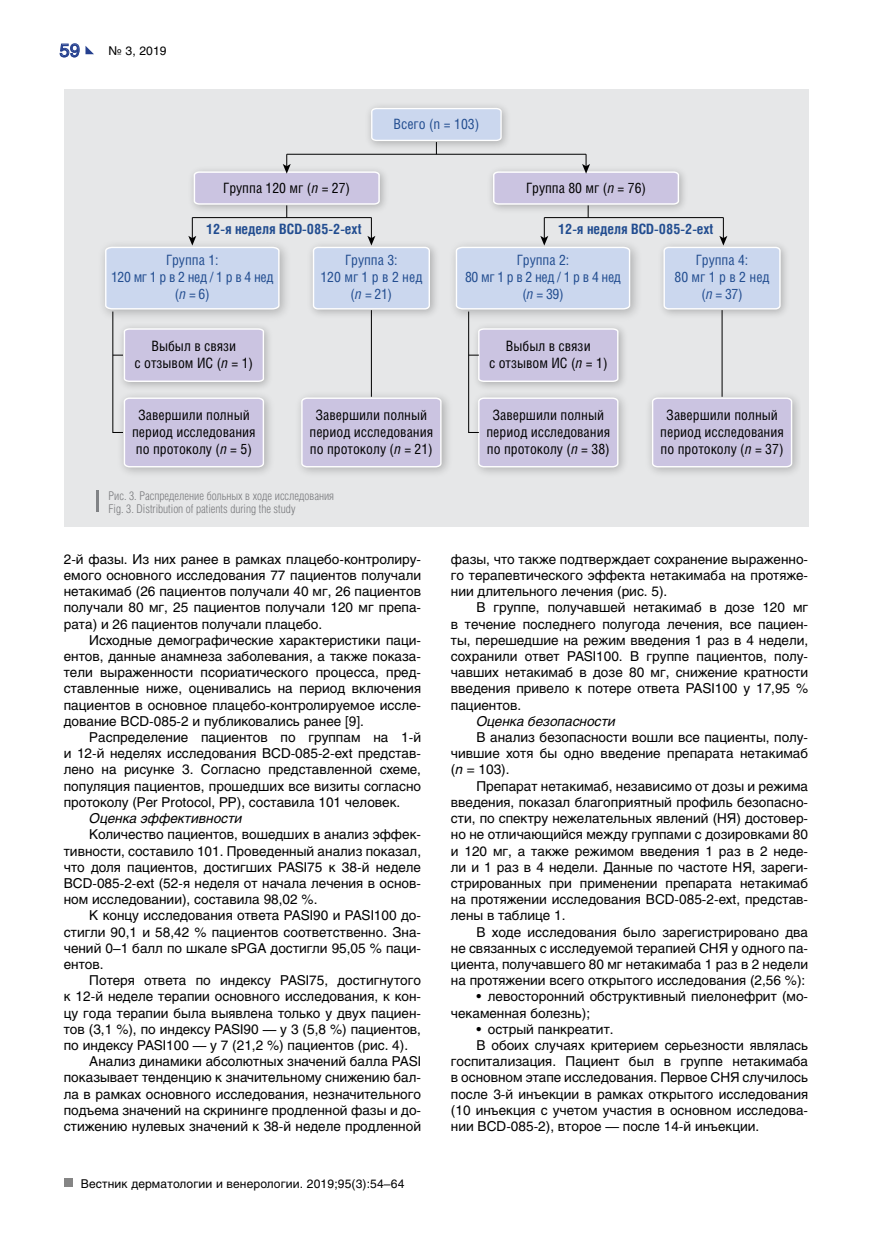
<style>
.page{position:relative;width:872px;height:1234px;background:#fff}
.page>*{position:absolute;margin:0;border:0;box-sizing:border-box;transform-origin:0 0}
.t1{font:18px "Helios C";color:#25408f}
.t2{font:14.25px/17.1px "Helios Cond C";color:#000;text-align:center}
.t3{font:14.25px/17.1px "Helios Cond C";letter-spacing:-.025em;color:#224d90;text-align:center}
.t4{font:14.25px/17.1px "Helios Cond C";color:#224d90;text-align:center}
.t5{font:700 14.25px "Helios Cond C";color:#224d90}
.t6{font:13.5px/16.2px "Helios C";color:#000;text-align:justify}
.t7{font:italic 13.5px "Helios C";color:#000}
.t8{font:12px/13.5px "Helios Cond Light C";color:#797a7d}
.t9{font:12px "Helios C";letter-spacing:.01em;color:#000}
.s1{font-style:italic}
</style>
<div class="page">
<div style="left:64px;top:1178px;width:8px;height:8px;background:#858585"></div>
<svg style="left:59px;top:43px;width:35px;height:15px"></svg>
<div style="left:64px;top:89px;width:744px;height:437px;background:#e6e7e8"></div>
<svg style="left:104px;top:107px;width:689px;height:361px"></svg>
<hr style="left:371px;top:310px;width:1px;height:86px;background:#000">
<hr style="left:721px;top:310px;width:1px;height:86px;background:#000">
<hr style="left:96px;top:490px;width:3px;height:21px;background:#808285">
<h1 class="t1" style="left:60px;top:39px;width:22px">59</h1>
<p class="t9" style="left:108px;top:43px;width:60px">№ 3, 2019</p>
<p class="t4" style="left:393px;top:115px;width:87px">Всего (n = 103)</p>
<p class="t2" style="left:223px;top:179px;width:128px">Группа 120 мг (<span class="s1">n</span> = 27)</p>
<p class="t2" style="left:526px;top:179px;width:122px">Группа 80 мг (<span class="s1">n</span> = 76)</p>
<p class="t5" style="left:206px;top:220px;width:156px">12-я неделя BCD-085-2-ext</p>
<p class="t5" style="left:558px;top:220px;width:156px">12-я неделя BCD-085-2-ext</p>
<p class="t3" style="left:111px;top:251px;width:164px">Группа 1:<br>120 мг 1 р в 2 нед / 1 р в 4 нед (<span class="s1">n</span> = 6)</p>
<p class="t4" style="left:320px;top:251px;width:103px">Группа 3:<br>120 мг 1 р в 2 нед (<span class="s1">n</span> = 21)</p>
<p class="t3" style="left:465px;top:251px;width:157px">Группа 2:<br>80 мг 1 р в 2 нед / 1 р в 4 нед (<span class="s1">n</span> = 39)</p>
<p class="t4" style="left:674px;top:251px;width:97px">Группа 4:<br>80 мг 1 р в 2 нед (<span class="s1">n</span> = 37)</p>
<p class="t2" style="left:135px;top:337px;width:120px">Выбыл в связи<br>с отзывом ИС (<span class="s1">n</span> = 1)</p>
<p class="t2" style="left:132px;top:406px;width:125px">Завершили полный период исследования по протоколу (<span class="s1">n</span> = 5)</p>
<p class="t2" style="left:309px;top:406px;width:125px">Завершили полный период исследования по протоколу (<span class="s1">n</span> = 21)</p>
<p class="t2" style="left:489px;top:337px;width:120px">Выбыл в связи<br>с отзывом ИС (<span class="s1">n</span> = 1)</p>
<p class="t2" style="left:486px;top:406px;width:125px">Завершили полный период исследования по протоколу (<span class="s1">n</span> = 38)</p>
<p class="t2" style="left:660px;top:406px;width:125px">Завершили полный период исследования по протоколу (<span class="s1">n</span> = 37)</p>
<p class="t8" style="left:108px;top:488px;width:227px">Рис. 3. Распределение больных в ходе исследования<br>Fig. 3. Distribution of patients during the study</p>
<p class="t6" style="left:64px;top:550px;width:359px">2-й фазы. Из них ранее в рамках плацебо-контролиру&shy;емого основного исследования 77 пациентов получали нетакимаб (26 пациентов получали 40 мг, 26 пациентов получали 80 мг, 25 пациентов получали 120 мг препа&shy;рата) и 26 пациентов получали плацебо.</p>
<p class="t6" style="left:64px;top:631px;width:359px;text-indent:26px">Исходные демографические характеристики паци&shy;ентов, данные анамнеза заболевания, а также показа&shy;тели выраженности псориатического процесса, пред&shy;ставленные ниже, оценивались на период включения пациентов в основное плацебо-контролируемое иссле&shy;дование BCD-085-2 и публиковались ранее [9].</p>
<p class="t6" style="left:64px;top:728px;width:359px;text-indent:26px">Распределение пациентов по группам на 1-й и 12-й неделях исследования BCD-085-2-ext представ&shy;лено на рисунке 3. Согласно представленной схеме, популяция пациентов, прошедших все визиты согласно протоколу (Per Protocol, PP), составила 101 человек.</p>
<p class="t7" style="left:89px;top:810px;width:154px">Оценка эффективности</p>
<p class="t6" style="left:64px;top:826px;width:359px;text-indent:26px">Количество пациентов, вошедших в анализ эффек&shy;тивности, составило 101. Проведенный анализ показал, что доля пациентов, достигших PASI75 к 38-й неделе BCD-085-2-ext (52-я неделя от начала лечения в основ&shy;ном исследовании), составила 98,02 %.</p>
<p class="t6" style="left:64px;top:907px;width:359px;text-indent:26px">К концу исследования ответа PASI90 и PASI100 до&shy;стигли 90,1 и 58,42 % пациентов соответственно. Зна&shy;чений 0–1 балл по шкале sPGA достигли 95,05 % паци&shy;ентов.</p>
<p class="t6" style="left:89px;top:971px;width:333px">Потеря ответа по индексу PASI75, достигнутого</p>
<p class="t6" style="left:64px;top:988px;width:359px">к 12-й неделе терапии основного исследования, к кон-</p>
<p class="t6" style="left:64px;top:1004px;width:359px">цу года терапии была выявлена только у двух пациен-</p>
<p class="t6" style="left:64px;top:1020px;width:359px">тов (3,1 %), по индексу PASI90 — у 3 (5,8 %) пациентов,</p>
<p class="t6" style="left:64px;top:1036px;width:346px">по индексу PASI100 — у 7 (21,2 %) пациентов (рис. 4).</p>
<p class="t6" style="left:89px;top:1052px;width:333px">Анализ динамики абсолютных значений балла PASI</p>
<p class="t6" style="left:64px;top:1069px;width:359px">показывает тенденцию к значительному снижению бал-</p>
<p class="t6" style="left:64px;top:1085px;width:359px">ла в рамках основного исследования, незначительного</p>
<p class="t6" style="left:64px;top:1101px;width:359px">подъема значений на скрининге продленной фазы и до-</p>
<p class="t6" style="left:64px;top:1117px;width:359px">стижению нулевых значений к 38-й неделе продленной</p>
<p class="t9" style="left:81px;top:1176px;width:325px">Вестник дерматологии и венерологии. 2019;95(3):54–64</p>
<p class="t6" style="left:451px;top:550px;width:359px">фазы, что также подтверждает сохранение выраженно&shy;го терапевтического эффекта нетакимаба на протяже&shy;нии длительного лечения (рис. 5).</p>
<p class="t6" style="left:451px;top:599px;width:359px;text-indent:26px">В группе, получавшей нетакимаб в дозе 120 мг в течение последнего полугода лечения, все пациен&shy;ты, перешедшие на режим введения 1 раз в 4 недели, сохранили ответ PASI100. В группе пациентов, полу&shy;чавших нетакимаб в дозе 80 мг, снижение кратности введения привело к потере ответа PASI100 у 17,95 % пациентов.</p>
<p class="t7" style="left:476px;top:712px;width:141px">Оценка безопасности</p>
<p class="t6" style="left:451px;top:728px;width:359px;text-indent:26px">В анализ безопасности вошли все пациенты, полу&shy;чившие хотя бы одно введение препарата нетакимаб (<span class="s1">n</span> = 103).</p>
<p class="t6" style="left:451px;top:777px;width:359px;text-indent:26px">Препарат нетакимаб, независимо от дозы и режима введения, показал благоприятный профиль безопасно&shy;сти, по спектру нежелательных явлений (НЯ) достовер&shy;но не отличающийся между группами с дозировками 80 и 120 мг, а также режимом введения 1 раз в 2 неде&shy;ли и 1 раз в 4 недели. Данные по частоте НЯ, зареги&shy;стрированных при применении препарата нетакимаб на протяжении исследования BCD-085-2-ext, представ&shy;лены в таблице 1.</p>
<p class="t6" style="left:451px;top:923px;width:359px;text-indent:26px">В ходе исследования было зарегистрировано два не связанных с исследуемой терапией СНЯ у одного па&shy;циента, получавшего 80 мг нетакимаба 1 раз в 2 недели на протяжении всего открытого исследования (2,56 %):</p>
<p class="t6" style="left:451px;top:988px;width:359px;text-indent:26px">• левосторонний обструктивный пиелонефрит (мо&shy;чекаменная болезнь);</p>
<p class="t6" style="left:476px;top:1020px;width:139px">• острый панкреатит.</p>
<p class="t6" style="left:476px;top:1036px;width:333px">В обоих случаях критерием серьезности являлась</p>
<p class="t6" style="left:451px;top:1052px;width:359px">госпитализация. Пациент был в группе нетакимаба</p>
<p class="t6" style="left:451px;top:1069px;width:359px">в основном этапе исследования. Первое СНЯ случилось</p>
<p class="t6" style="left:451px;top:1085px;width:359px">после 3-й инъекции в рамках открытого исследования</p>
<p class="t6" style="left:451px;top:1101px;width:359px">(10 инъекция с учетом участия в основном исследова-</p>
<p class="t6" style="left:451px;top:1117px;width:310px">нии BCD-085-2), второе — после 14-й инъекции.</p>
</div>
